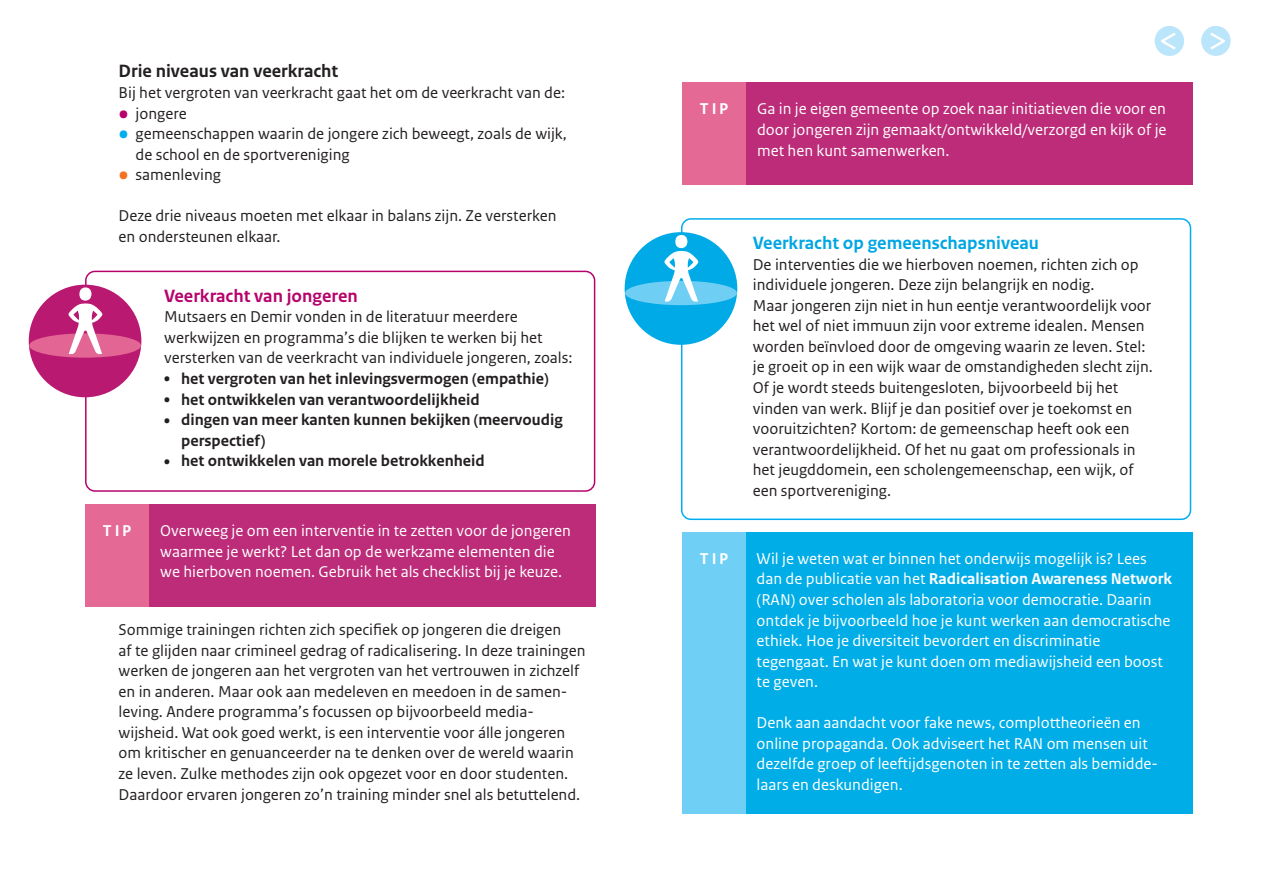
<style>
.page{position:relative;width:1263px;height:893px;background:#fff}
.page>*{position:absolute;margin:0;border:0;box-sizing:border-box;transform-origin:0 0}
.t1{font:40.2px "Rijksoverheid Sans Heading";color:#fff}
.t2{font:700 18.75px "Rijksoverheid Sans Text";color:#00a6e4}
.t3{font:700 18.75px "Rijksoverheid Sans Text";color:#231f20}
.t4{font:700 18.75px "Rijksoverheid Sans Text";color:#b6036c}
.t5{font:16.5px/20.5px "Rijksoverheid Sans Text";color:#231f20}
.t6{font:16.5px/20.5px "Rijksoverheid Sans Text";color:#fff}
.t7{font:700 16.5px/20.5px "Rijksoverheid Sans Text";color:#231f20}
.t8{font:700 16.5px "Rijksoverheid Sans Text";letter-spacing:.175em;color:#fff}
.s1{font-size:36px;color:#b6036c}
.s2{font-size:36px;color:#00aeef}
.s3{font-size:36px;color:#f47321}
.s4{font-size:21px}
.s5{font-weight:700}
</style>
<div class="page">
<div style="left:1155px;top:26px;width:29px;height:30px;background:#bae5fa;border-radius:50%"></div>
<div style="left:1201px;top:26px;width:29px;height:30px;background:#bae5fa;border-radius:50%"></div>
<svg style="left:85px;top:271px;width:510px;height:221px"></svg>
<svg style="left:681px;top:218px;width:510px;height:302px"></svg>
<div style="left:29px;top:285px;width:112px;height:112px;background:#b91971;border-radius:50%"></div>
<div style="left:29px;top:333px;width:112px;height:25px;background:#ee799d;border-radius:50%;opacity:.8"></div>
<div style="left:79px;top:287px;width:12px;height:14px;background:#fff;border-radius:50%"></div>
<svg style="left:68px;top:303px;width:34px;height:51px"></svg>
<div style="left:625px;top:232px;width:112px;height:113px;background:#00aae6;border-radius:50%"></div>
<div style="left:625px;top:281px;width:112px;height:24px;background:#6fcef4;border-radius:50%"></div>
<div style="left:675px;top:235px;width:12px;height:13px;background:#fff;border-radius:50%"></div>
<svg style="left:664px;top:251px;width:34px;height:51px"></svg>
<div style="left:85px;top:504px;width:510px;height:103px;background:#bc2c79"></div>
<div style="left:85px;top:504px;width:64px;height:103px;background:#e46995"></div>
<div style="left:682px;top:83px;width:510px;height:102px;background:#bc2c79"></div>
<div style="left:682px;top:83px;width:64px;height:102px;background:#e46995"></div>
<div style="left:682px;top:532px;width:510px;height:282px;background:#00ade7"></div>
<div style="left:682px;top:532px;width:64px;height:282px;background:#6fcff4"></div>
<p class="t3" style="left:119px;top:64px;width:221px">Drie niveaus van veerkracht</p>
<p class="t5" style="left:119px;top:84px;width:448px">Bij het vergroten van veerkracht gaat het om de veerkracht van de:</p>
<p class="t5" style="left:119px;top:104px;width:70px"><span class="s1">•</span> jongere</p>
<p class="t5" style="left:136px;top:125px;width:433px;text-indent:-17px"><span class="s2">•</span> gemeenschappen waarin de jongere zich beweegt, zoals de wijk, de school en de sportvereniging</p>
<p class="t5" style="left:119px;top:166px;width:104px"><span class="s3">•</span> samenleving</p>
<p class="t5" style="left:119px;top:207px;width:439px">Deze drie niveaus moeten met elkaar in balans zijn. Ze versterken en ondersteunen elkaar.</p>
<p class="t8" style="left:103px;top:525px;width:30px">TIP</p>
<p class="t4" style="left:164px;top:289px;width:195px">Veerkracht van jongeren</p>
<p class="t5" style="left:164px;top:308px;width:410px">Mutsaers en Demir vonden in de literatuur meerdere werkwijzen en programma’s die blijken te werken bij het versterken van de veerkracht van individuele jongeren, zoals:</p>
<p class="t7" style="left:164px;top:370px;width:386px"><span class="s4">•</span> het vergroten van het inlevingsvermogen (empathie)</p>
<p class="t7" style="left:164px;top:390px;width:317px"><span class="s4">•</span> het ontwikkelen van verantwoordelijkheid</p>
<p class="t7" style="left:181px;top:411px;width:383px;text-indent:-17px"><span class="s4">•</span> dingen van meer kanten kunnen bekijken (meervoudig perspectief)</p>
<p class="t7" style="left:164px;top:452px;width:322px"><span class="s4">•</span> het ontwikkelen van morele betrokkenheid</p>
<p class="t6" style="left:160px;top:522px;width:412px">Overweeg je om een interventie in te zetten voor de jongeren waarmee je werkt? Let dan op de werkzame elementen die we hierboven noemen. Gebruik het als checklist bij je keuze.</p>
<p class="t5" style="left:119px;top:621px;width:468px">Sommige trainingen richten zich specifiek op jongeren die dreigen<br>af te glijden naar crimineel gedrag of radicalisering. In deze trainingen werken de jongeren aan het vergroten van het vertrouwen in zichzelf en in anderen. Maar ook aan medeleven en meedoen in de samen&shy;leving. Andere programma’s focussen op bijvoorbeeld media&shy;wijsheid. Wat ook goed werkt, is een interventie voor álle jongeren om kritischer en genuanceerder na te denken over de wereld waarin ze leven. Zulke methodes zijn ook opgezet voor en door studenten.<br>Daardoor ervaren jongeren zo’n training minder snel als betuttelend.</p>
<p class="t8" style="left:700px;top:103px;width:30px">TIP</p>
<h1 class="t1" style="left:1158px;top:25px;width:71px">&lt; &gt;</h1>
<p class="t6" style="left:757px;top:100px;width:411px;text-align:justify">Ga in je eigen gemeente op zoek naar initiatieven die voor en door jongeren zijn gemaakt/ontwikkeld/verzorgd en kijk of je met hen kunt samenwerken.</p>
<p class="t8" style="left:700px;top:552px;width:30px">TIP</p>
<p class="t2" style="left:753px;top:236px;width:288px">Veerkracht op gemeenschapsniveau</p>
<p class="t5" style="left:753px;top:255px;width:402px">De interventies die we hierboven noemen, richten zich op individuele jongeren. Deze zijn belangrijk en nodig.<br>Maar jongeren zijn niet in hun eentje verantwoordelijk voor het wel of niet immuun zijn voor extreme idealen. Mensen worden beïnvloed door de omgeving waarin ze leven. Stel: je groeit op in een wijk waar de omstandigheden slecht zijn.<br>Of je wordt steeds buitengesloten, bijvoorbeeld bij het vinden van werk. Blijf je dan positief over je toekomst en vooruitzichten? Kortom: de gemeenschap heeft ook een verantwoordelijkheid. Of het nu gaat om professionals in het jeugddomein, een scholengemeenschap, een wijk, of een sportvereniging.</p>
<p class="t6" style="left:757px;top:549px;width:417px">Wil je weten wat er binnen het onderwijs mogelijk is? Lees dan de publicatie van het <span class="s5">Radicalisation Awareness Network </span>(RAN) over scholen als laboratoria voor democratie. Daarin ontdek je bijvoorbeeld hoe je kunt werken aan democratische ethiek. Hoe je diversiteit bevordert en discriminatie tegengaat. En wat je kunt doen om mediawijsheid een boost te geven.</p>
<p class="t6" style="left:757px;top:714px;width:403px">Denk aan aandacht voor fake news, complottheorieën en online propaganda. Ook adviseert het RAN om mensen uit dezelfde groep of leeftijdsgenoten in te zetten als bemidde&shy;laars en deskundigen.</p>
</div>
